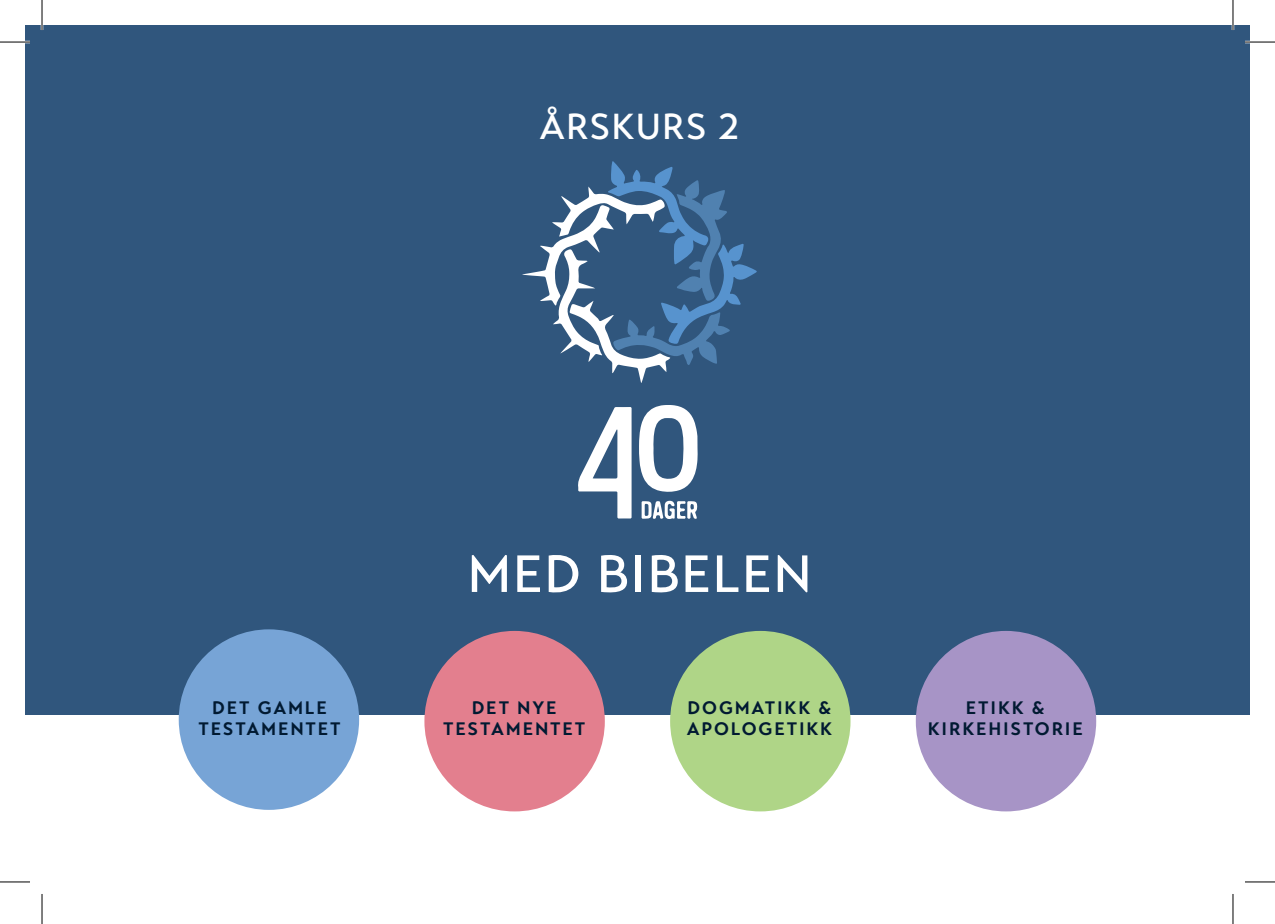
<style>
.page{position:relative;width:1275px;height:924px;background:#fff}
.page>*{position:absolute;margin:0;border:0;box-sizing:border-box;transform-origin:0 0}
.t1{font:500 52px "Transat Text";letter-spacing:.03em;color:#fff}
.t2{font:500 36px "Transat Text";letter-spacing:.03em;color:#fff}
.t3{font:700 18px "Transat Text";letter-spacing:.1em;color:#011a32}
</style>
<div class="page">
<div style="left:25px;top:25px;width:1225px;height:689px;background:#30567d"></div>
<div style="left:179px;top:629px;width:180px;height:180px;background:#77a4d6;border-radius:50%"></div>
<div style="left:424px;top:630px;width:181px;height:181px;background:#e37f8e;border-radius:50%"></div>
<div style="left:670px;top:630px;width:180px;height:181px;background:#afd587;border-radius:50%"></div>
<div style="left:915px;top:630px;width:181px;height:181px;background:#a794c6;border-radius:50%"></div>
<svg style="left:639px;top:405px;width:59px;height:87px"></svg>
<svg style="left:578px;top:407px;width:53px;height:111px"></svg>
<svg style="left:641px;top:500px;width:56px;height:19px"></svg>
<svg style="left:522px;top:161px;width:235px;height:221px"></svg>
<hr style="left:0;top:41px;width:30px;height:2px;background:#fff">
<hr style="left:1245px;top:41px;width:30px;height:2px;background:#fff">
<hr style="left:41px;top:0;width:2px;height:30px;background:#fff">
<hr style="left:1231px;top:0;width:3px;height:30px;background:#fff">
<hr style="left:0;top:42px;width:30px;height:1px;background:#000">
<hr style="left:1245px;top:42px;width:30px;height:1px;background:#000">
<hr style="left:0;top:881px;width:30px;height:1px;background:#000">
<hr style="left:1245px;top:881px;width:30px;height:1px;background:#000">
<hr style="left:42px;top:0;width:1px;height:30px;background:#000">
<hr style="left:42px;top:893px;width:1px;height:30px;background:#000">
<hr style="left:1232px;top:0;width:1px;height:30px;background:#000">
<hr style="left:1232px;top:893px;width:1px;height:30px;background:#000">
<p class="t2" style="left:539px;top:105px;width:201px">ÅRSKURS 2</p>
<p class="t3" style="left:212px;top:696px;width:116px">DET GAMLE</p>
<p class="t3" style="left:198px;top:717px;width:144px">TESTAMENTET</p>
<p class="t1" style="left:467px;top:542px;width:346px">MED BIBELEN</p>
<p class="t3" style="left:472px;top:696px;width:86px">DET NYE</p>
<p class="t3" style="left:443px;top:717px;width:144px">TESTAMENTET</p>
<p class="t3" style="left:687px;top:696px;width:145px">DOGMATIKK &amp;</p>
<p class="t3" style="left:687px;top:717px;width:147px">APOLOGETIKK</p>
<p class="t3" style="left:966px;top:696px;width:80px">ETIKK &amp;</p>
<p class="t3" style="left:928px;top:717px;width:156px">KIRKEHISTORIE</p>
</div>
